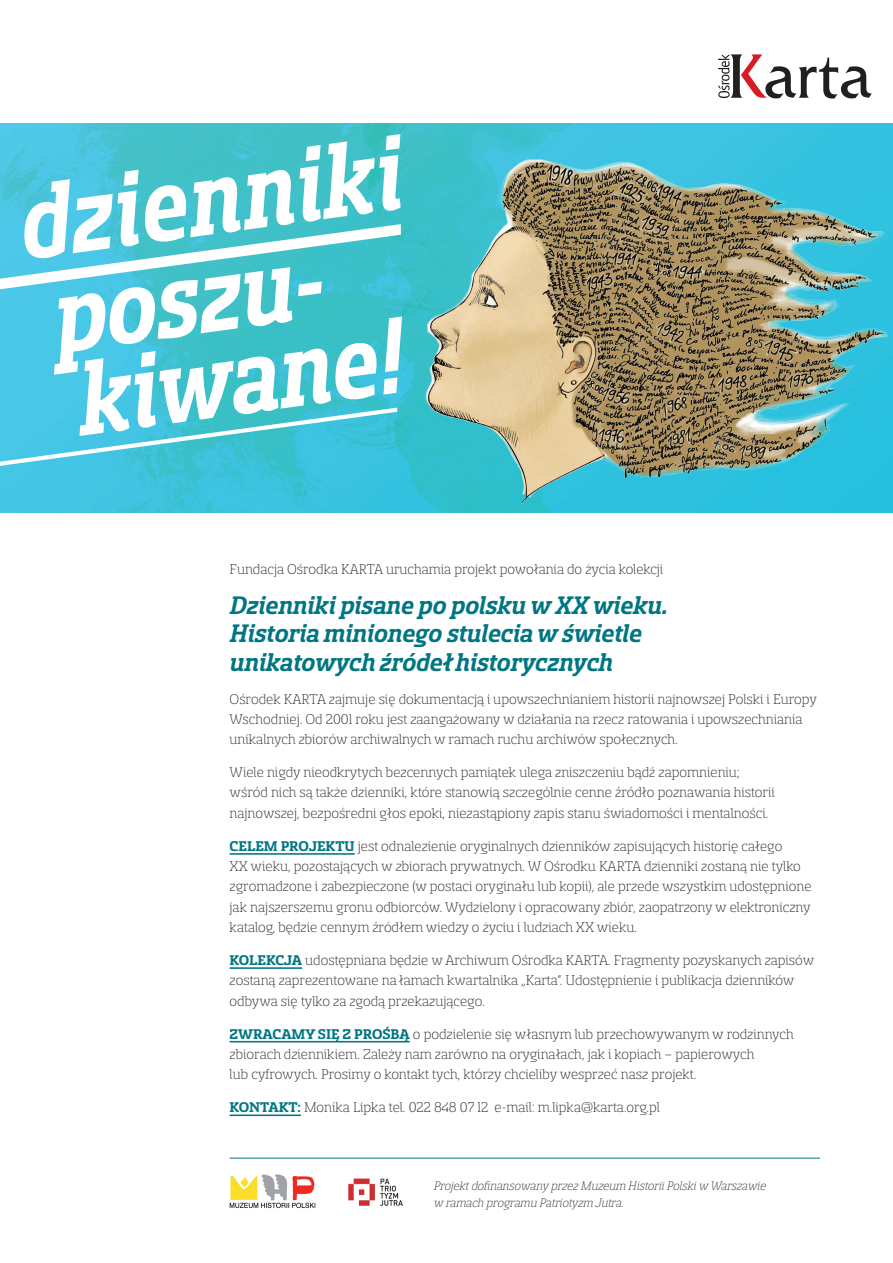
<style>
.page{position:relative;width:893px;height:1263px;background:#fff}
.page>*{position:absolute;margin:0;border:0;box-sizing:border-box;transform-origin:0 0}
.t1{font:116.25px "Sancoale Slab Cond Bold Ital";color:#fff}
.t2{font:28.05px/28px "Sancoale Slab Norm Bold Ital";color:#007682}
.t3{font:300 15.6px/20.2px "Sancoale Slab Norm";color:#231f20}
.t4{font:13.5px/16.2px "Sancoale Slab Norm Light Ital";color:#231f20}
.s1{font-weight:700;color:#007682}
</style>
<div class="page">
<hr style="left:230px;top:853px;width:125px;height:2px;background:#007682">
<hr style="left:230px;top:967px;width:72px;height:2px;background:#007682">
<hr style="left:230px;top:1041px;width:180px;height:1px;background:#007682">
<hr style="left:230px;top:1114px;width:71px;height:2px;background:#007682">
<svg style="left:718px;top:54px;width:154px;height:45px"></svg>
<img style="left:0;top:123px;width:893px;height:389px">
<img style="left:397px;top:149px;width:496px;height:355px">
<svg style="left:0;top:224px;width:402px;height:242px"></svg>
<img style="left:348px;top:1178px;width:55px;height:28px">
<img style="left:229px;top:1174px;width:87px;height:35px">
<hr style="left:230px;top:1158px;width:590px;height:1px;background:#007682">
<h1 class="t1" style="left:10px;top:169px;width:386px;rotate:-8deg">dzienniki</h1>
<p class="t3" style="left:230px;top:559px;width:435px">Fundacja Ośrodka KARTA uruchamia projekt powołania do życia kolekcji</p>
<h2 class="t2" style="left:230px;top:592px;width:440px">Dzienniki pisane po polsku w XX wieku.<br>Historia minionego stulecia w świetle unikatowych źródeł historycznych</h2>
<p class="t3" style="left:230px;top:689px;width:589px">Ośrodek KARTA zajmuje się dokumentacją i upowszechnianiem historii najnowszej Polski i Europy<br>Wschodniej. Od 2001 roku jest zaangażowany w działania na rzecz ratowania i upowszechniania unikalnych zbiorów archiwalnych w ramach ruchu archiwów społecznych.</p>
<p class="t3" style="left:230px;top:762px;width:547px">Wiele nigdy nieodkrytych bezcennych pamiątek ulega zniszczeniu bądź zapomnieniu; wśród nich są także dzienniki, które stanowią szczególnie cenne źródło poznawania historii najnowszej, bezpośredni głos epoki, niezastąpiony zapis stanu świadomości i mentalności.</p>
<p class="t3" style="left:230px;top:836px;width:583px"><span class="s1">CELEM PROJEKTU</span> jest odnalezienie oryginalnych dzienników zapisujących historię całego<br>XX wieku, pozostających w zbiorach prywatnych. W Ośrodku KARTA dzienniki zostaną nie tylko zgromadzone i zabezpieczone (w postaci oryginału lub kopii), ale przede wszystkim udostępnione jak najszerszemu gronu odbiorców. Wydzielony i opracowany zbiór, zaopatrzony w elektroniczny katalog, będzie cennym źródłem wiedzy o życiu i ludziach XX wieku.</p>
<p class="t3" style="left:230px;top:950px;width:586px"><span class="s1">KOLEKCJA</span> udostępniana będzie w Archiwum Ośrodka KARTA. Fragmenty pozyskanych zapisów zostaną zaprezentowane na łamach kwartalnika „Karta”. Udostępnienie i publikacja dzienników odbywa się tylko za zgodą przekazującego.</p>
<p class="t3" style="left:230px;top:1024px;width:566px"><span class="s1">ZWRACAMY SIĘ Z PROŚBĄ</span> o podzielenie się własnym lub przechowywanym w rodzinnych zbiorach dziennikiem. Zależy nam zarówno na oryginałach, jak i kopiach – papierowych<br>lub cyfrowych. Prosimy o kontakt tych, którzy chcieliby wesprzeć nasz projekt.</p>
<p class="t3" style="left:230px;top:1097px;width:432px"><span class="s1">KONTAKT:</span> Monika Lipka tel. 022 848 07 12 e-mail: m.lipka@karta.org.pl</p>
<p class="t4" style="left:434px;top:1178px;width:334px">Projekt dofinansowany przez Muzeum Historii Polski w Warszawie w ramach programu Patriotyzm Jutra.</p>
</div>
